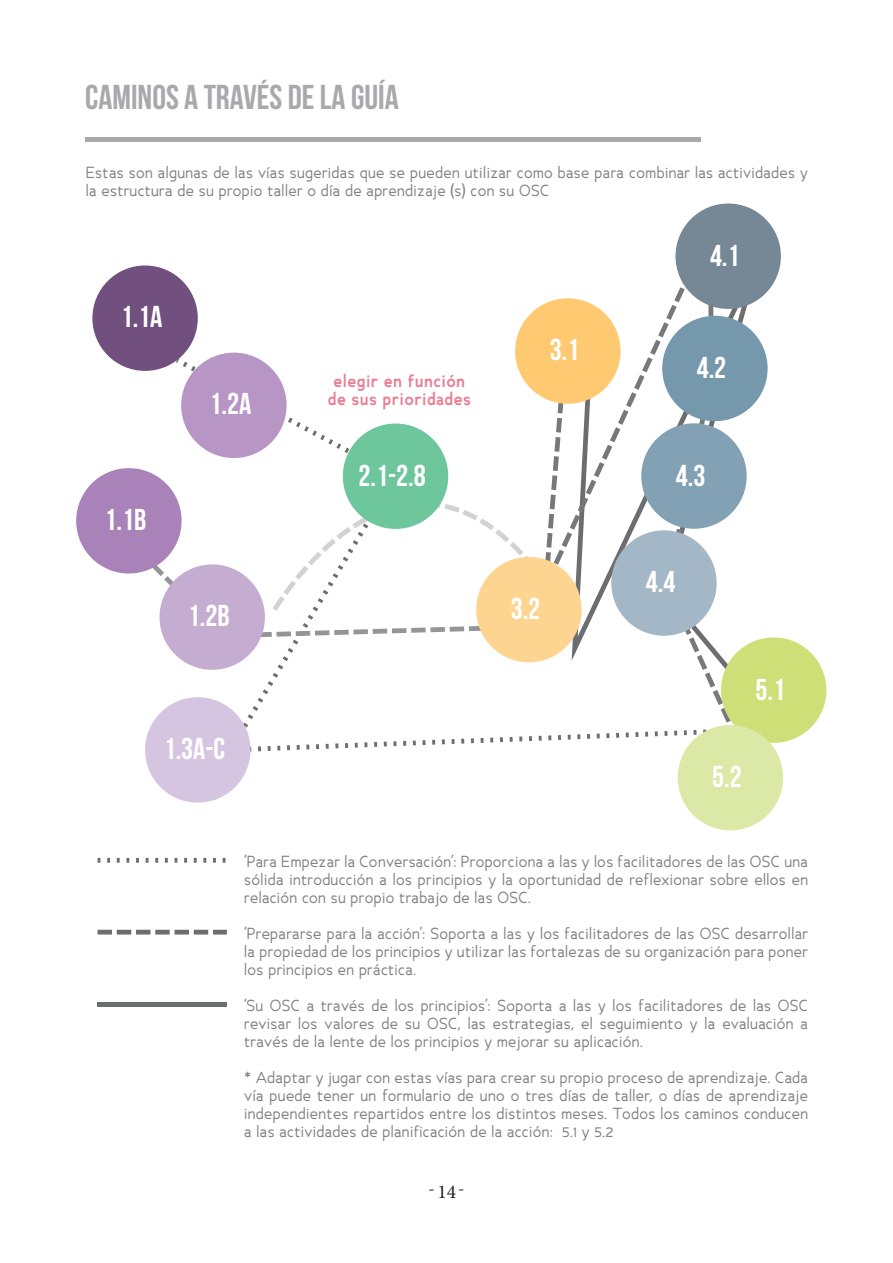
<style>
.page{position:relative;width:893px;height:1263px;background:#fff}
.page>*{position:absolute;margin:0;border:0;box-sizing:border-box;transform-origin:0 0}
.t1{font:34.5px "Bebas Neue";color:#a8a9ad}
.t2{font:30.15px "Bebas Neue";color:#fff}
.t3{font:19.5px "Minion Pro";color:#231f20}
.t4{font:18px "Minion Pro";color:#231f20}
.t5{font:700 16.5px/18px "Ancillary";letter-spacing:.025em;color:#e97f94;text-align:center}
.t6{font:15px/18px "Ancillary";letter-spacing:.025em;color:#808285;text-align:justify}
</style>
<div class="page">
<hr style="left:85px;top:137px;width:616px;height:4px;background:#a8a9ad">
<svg style="left:107px;top:858px;width:3px;height:5px"></svg>
<svg style="left:117px;top:858px;width:3px;height:5px"></svg>
<svg style="left:126px;top:858px;width:3px;height:5px"></svg>
<svg style="left:136px;top:858px;width:3px;height:5px"></svg>
<svg style="left:146px;top:858px;width:3px;height:5px"></svg>
<svg style="left:155px;top:858px;width:3px;height:5px"></svg>
<svg style="left:165px;top:858px;width:3px;height:5px"></svg>
<svg style="left:184px;top:858px;width:3px;height:5px"></svg>
<svg style="left:194px;top:858px;width:3px;height:5px"></svg>
<svg style="left:203px;top:858px;width:3px;height:5px"></svg>
<svg style="left:213px;top:858px;width:3px;height:5px"></svg>
<svg style="left:223px;top:858px;width:3px;height:5px"></svg>
<svg style="left:98px;top:930px;width:129px;height:4px"></svg>
<hr style="left:98px;top:1002px;width:129px;height:4px;background:#6c6d70">
<svg style="left:542px;top:283px;width:189px;height:439px"></svg>
<svg style="left:577px;top:734px;width:3px;height:5px"></svg>
<svg style="left:587px;top:734px;width:3px;height:5px"></svg>
<svg style="left:597px;top:733px;width:3px;height:5px"></svg>
<svg style="left:606px;top:733px;width:3px;height:5px"></svg>
<svg style="left:616px;top:733px;width:3px;height:5px"></svg>
<svg style="left:626px;top:732px;width:3px;height:5px"></svg>
<svg style="left:635px;top:732px;width:3px;height:5px"></svg>
<svg style="left:645px;top:732px;width:3px;height:5px"></svg>
<svg style="left:655px;top:731px;width:3px;height:5px"></svg>
<svg style="left:664px;top:731px;width:3px;height:5px"></svg>
<svg style="left:674px;top:731px;width:3px;height:4px"></svg>
<svg style="left:684px;top:730px;width:3px;height:5px"></svg>
<svg style="left:693px;top:730px;width:4px;height:5px"></svg>
<svg style="left:151px;top:358px;width:420px;height:394px"></svg>
<div style="left:76px;top:468px;width:106px;height:105px;background:#aa82ba;border-radius:50%"></div>
<div style="left:343px;top:423px;width:105px;height:106px;background:#6ec69c;border-radius:50%"></div>
<div style="left:476px;top:557px;width:106px;height:105px;background:#fed590;border-radius:50%"></div>
<div style="left:515px;top:298px;width:106px;height:106px;background:#fec970;border-radius:50%"></div>
<div style="left:675px;top:203px;width:106px;height:106px;background:#768896;border-radius:50%"></div>
<div style="left:662px;top:316px;width:106px;height:105px;background:#7698ac;border-radius:50%"></div>
<div style="left:641px;top:423px;width:106px;height:106px;background:#83a1b4;border-radius:50%"></div>
<div style="left:611px;top:530px;width:106px;height:106px;background:#a3b7c6;border-radius:50%"></div>
<div style="left:721px;top:637px;width:105px;height:106px;background:#cddf76;border-radius:50%"></div>
<div style="left:678px;top:725px;width:105px;height:105px;background:#dce8a5;border-radius:50%"></div>
<div style="left:145px;top:697px;width:105px;height:106px;background:#d5c5e0;border-radius:50%"></div>
<div style="left:160px;top:564px;width:105px;height:106px;background:#c5add2;border-radius:50%"></div>
<div style="left:92px;top:265px;width:106px;height:106px;background:#714f7e;border-radius:50%"></div>
<div style="left:181px;top:353px;width:106px;height:105px;background:#b795c5;border-radius:50%"></div>
<p class="t1" style="left:85px;top:78px;width:315px">CAMINOS A TRAVÉS DE LA GUÍA</p>
<p class="t6" style="left:86px;top:163px;width:724px">Estas son algunas de las vías sugeridas que se pueden utilizar como base para combinar las actividades y la estructura de su propio taller o día de aprendizaje (s) con su OSC</p>
<p class="t2" style="left:121px;top:300px;width:43px">1.1A</p>
<p class="t2" style="left:210px;top:387px;width:43px">1.2A</p>
<p class="t2" style="left:105px;top:503px;width:43px">1.1B</p>
<p class="t2" style="left:188px;top:599px;width:43px">1.2B</p>
<p class="t2" style="left:164px;top:732px;width:63px">1.3A-C</p>
<p class="t5" style="left:328px;top:372px;width:145px">elegir en función de sus prioridades</p>
<p class="t2" style="left:359px;top:459px;width:69px">2.1-2.8</p>
<p class="t2" style="left:550px;top:333px;width:31px">3.1</p>
<p class="t2" style="left:511px;top:592px;width:31px">3.2</p>
<p class="t2" style="left:710px;top:239px;width:31px">4.1</p>
<p class="t2" style="left:697px;top:351px;width:31px">4.2</p>
<p class="t2" style="left:676px;top:458px;width:31px">4.3</p>
<p class="t2" style="left:646px;top:565px;width:31px">4.4</p>
<p class="t2" style="left:755px;top:673px;width:31px">5.1</p>
<p class="t2" style="left:712px;top:760px;width:31px">5.2</p>
<p class="t6" style="left:244px;top:852px;width:565px">'Para Empezar la Conversación’: Proporciona a las y los facilitadores de las OSC una sólida introducción a los principios y la oportunidad de reflexionar sobre ellos en relación con su propio trabajo de las OSC.</p>
<p class="t6" style="left:244px;top:924px;width:565px">'Prepararse para la acción’: Soporta a las y los facilitadores de las OSC desarrollar la propiedad de los principios y utilizar las fortalezas de su organización para poner los principios en práctica.</p>
<p class="t6" style="left:244px;top:996px;width:565px">‘Su OSC a través de los principios': Soporta a las y los facilitadores de las OSC revisar los valores de su OSC, las estrategias, el seguimiento y la evaluación a través de la lente de los principios y mejorar su aplicación.</p>
<p class="t6" style="left:244px;top:1068px;width:565px">* Adaptar y jugar con estas vías para crear su propio proceso de aprendizaje. Cada vía puede tener un formulario de uno o tres días de taller, o días de aprendizaje independientes repartidos entre los distintos meses. Todos los caminos conducen a las actividades de planificación de la acción: 5.1 y 5.2</p>
<h3 class="t3" style="left:437px;top:1179px;width:29px">14<sup>-</sup></h3>
<p class="t4" style="left:435px;top:1203px;width:8px;rotate:-180deg">-</p>
</div>
